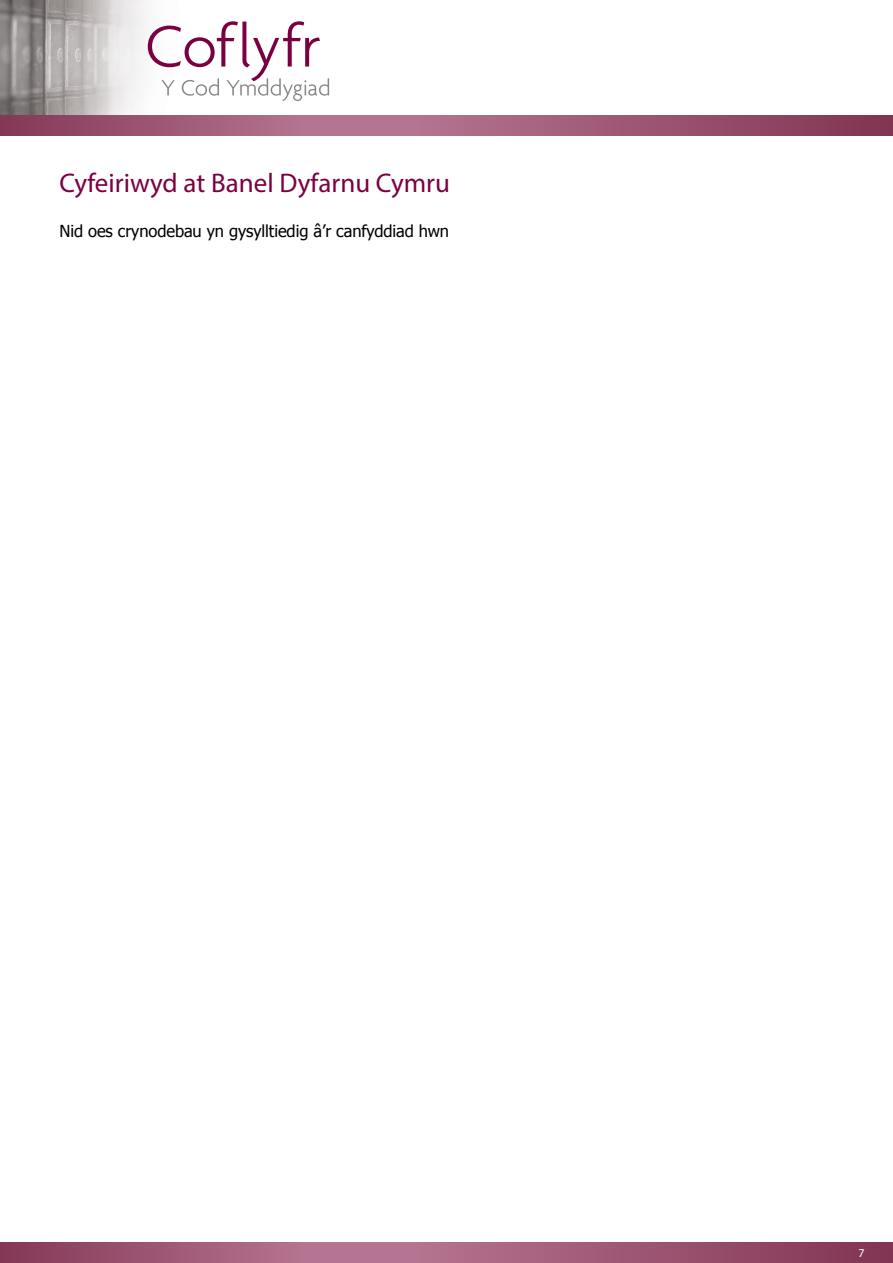
<style>
.page{position:relative;width:893px;height:1263px;background:#fff}
.page>*{position:absolute;margin:0;border:0;box-sizing:border-box;transform-origin:0 0}
.t1{font:27px "Myriad Pro";color:#7b0041}
.t2{font:16.5px "Tahoma";letter-spacing:-.005em;color:#000}
.t3{font:12px "Myriad Pro";color:#fff}
</style>
<div class="page">
<svg style="left:0;top:1242px;width:893px;height:21px;background:#9e5875"></svg>
<img style="left:0;top:0;width:330px;height:115px">
<svg style="left:0;top:115px;width:893px;height:21px;background:#9e5875"></svg>
<svg style="left:148px;top:21px;width:181px;height:80px"></svg>
<h1 class="t1" style="left:60px;top:166px;width:392px">Cyfeiriwyd at Banel Dyfarnu Cymru</h1>
<p class="t2" style="left:60px;top:220px;width:391px">Nid oes crynodebau yn gysylltiedig â’r canfyddiad hwn</p>
<p class="t3" style="left:858px;top:1245px;width:8px">7</p>
</div>
